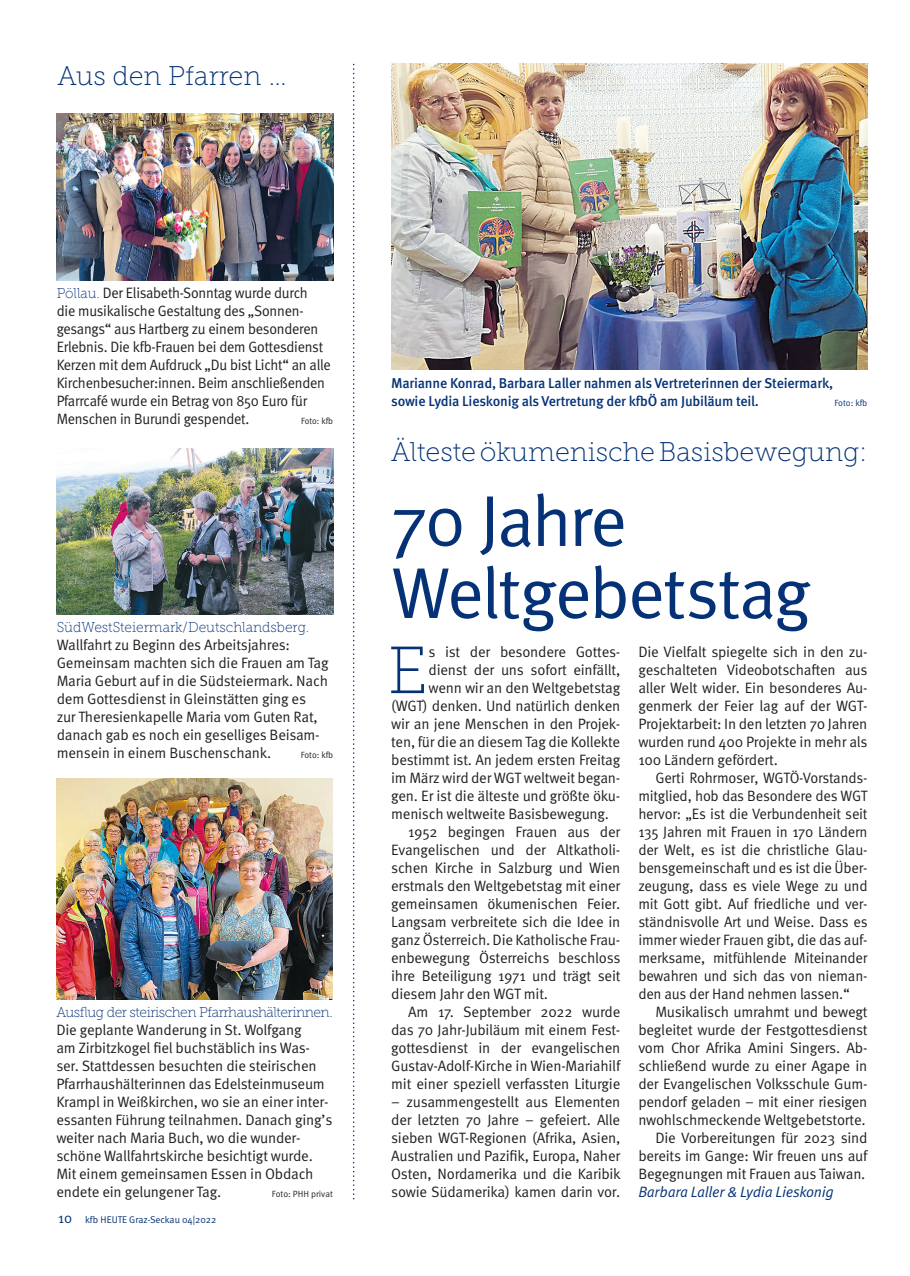
<style>
.page{position:relative;width:910px;height:1276px;background:#fff}
.page>*{position:absolute;margin:0;border:0;box-sizing:border-box;transform-origin:0 0}
.t1{font:72px/72px "Meta OT Norm";letter-spacing:-.04em;color:#053276}
.t2{font:66.45px "Museo Slab 100";color:#053276}
.t3{font:27px "Museo Slab 100";color:#053276}
.t4{font:15px/18px "Meta OT Norm";letter-spacing:-.015em;color:#231f20;text-align:justify}
.t5{font:15px/18px "Meta OT Norm";letter-spacing:-.015em;color:#231f20;text-align:justify;scale:.96 1}
.t6{font:15px/18px "Meta Normal";letter-spacing:-.015em;color:#231f20;scale:.95 1}
.t7{font:15px "Meta OT Norm Ita";letter-spacing:-.015em;color:#053276}
.t8{font:500 14.25px/18px "Meta OT";letter-spacing:-.015em;color:#053276}
.t9{font:14.25px "Museo Slab 100";letter-spacing:-.03em;color:#053276}
.t10{font:14.25px "Museo Slab 100";color:#053276}
.t11{font:9.75px "Meta Normal";color:#053276}
.t12{font:9px "Meta OT Norm";color:#231f20}
.t13{font:9px "Meta OT Norm";letter-spacing:-.005em;color:#053276}
.t14{font:9px "Meta Normal";color:#231f20;scale:.96 1}
.t15{font:9px "Meta OT Norm";color:#231f20;scale:.96 1}
.s1{font-family:"Museo Slab 100";font-size:14.25px;color:#053276}
.s2{font-size:14.25px}
</style>
<div class="page">
<img style="left:353px;top:69px;width:2px;height:1131px">
<svg style="left:353px;top:64px;width:1px;height:1135px"></svg>
<img style="left:391px;top:64px;width:476px;height:306px">
<img style="left:57px;top:449px;width:276px;height:165px">
<img style="left:57px;top:114px;width:276px;height:166px">
<img style="left:56px;top:778px;width:277px;height:221px">
<h3 class="t3" style="left:57px;top:61px;width:231px">Aus den Pfarren …</h3>
<p class="t6" style="left:57px;top:283px;width:290px"><span class="s1">Pöllau.</span> Der Elisabeth-Sonntag wurde durch<br>die musikalische Gestaltung des „Sonnen&shy;gesangs“ aus Hartberg zu einem besonderen Erlebnis. Die kfb-Frauen bei dem Gottesdienst Kerzen mit dem Aufdruck „Du bist Licht“ an alle Kirchenbesucher:innen. Beim anschließenden Pfarrcafé wurde ein Betrag von 850 Euro für Menschen in Burundi gespendet.</p>
<p class="t14" style="left:301px;top:415px;width:35px">Foto: kfb</p>
<p class="t10" style="left:57px;top:619px;width:254px">SüdWestSteiermark/Deutschlandsberg.</p>
<p class="t4" style="left:57px;top:636px;width:273px;text-align:left">Wallfahrt zu Beginn des Arbeitsjahres:<br>Gemeinsam machten sich die Frauen am Tag Maria Geburt auf in die Südsteiermark. Nach dem Gottesdienst in Gleinstätten ging es zur Theresienkapelle Maria vom Guten Rat, danach gab es noch ein geselliges Beisam&shy;mensein in einem Buschenschank.</p>
<p class="t15" style="left:301px;top:750px;width:35px">Foto: kfb</p>
<p class="t9" style="left:56px;top:1004px;width:278px">Ausflug der steirischen Pfarrhaushälterinnen.</p>
<p class="t4" style="left:56px;top:1021px;width:278px;text-align:left">Die geplante Wanderung in St. Wolfgang<br>am Zirbitzkogel fiel buchstäblich ins Was&shy;ser. Stattdessen besuchten die steirischen Pfarrhaushälterinnen das Edelsteinmuseum Krampl in Weißkirchen, wo sie an einer inter&shy;essanten Führung teilnahmen. Danach ging’s weiter nach Maria Buch, wo die wunder&shy;schöne Wallfahrtskirche besichtigt wurde.<br>Mit einem gemeinsamen Essen in Obdach endete ein gelungener Tag.</p>
<p class="t12" style="left:272px;top:1188px;width:62px">Foto: PHH privat</p>
<p class="t11" style="left:58px;top:1213px;width:160px"><span class="s2">10</span> kfb HEUTE Graz-Seckau 04|2022</p>
<p class="t8" style="left:391px;top:374px;width:443px">Marianne Konrad, Barbara Laller nahmen als Vertreterinnen der Steiermark, sowie Lydia Lieskonig als Vertretung der kfbÖ am Jubiläum teil.</p>
<p class="t13" style="left:834px;top:397px;width:35px">Foto: kfb</p>
<h3 class="t3" style="left:391px;top:437px;width:478px">Älteste ökumenische Basisbewegung:</h3>
<h1 class="t1" style="left:391px;top:486px;width:421px">70 Jahre<br>Weltgebetstag</h1>
<h2 class="t2" style="left:388px;top:634px;width:42px">E</h2>
<p class="t4" style="left:428px;top:643px;width:193px">s ist der besondere Gottes-</p>
<p class="t4" style="left:638px;top:643px;width:231px">Die Vielfalt spiegelte sich in den zu&shy;geschalteten Videobotschaften aus aller Welt wider. Ein besonderes Au&shy;genmerk der Feier lag auf der WGT-Projektarbeit: In den letzten 70 Jahren wurden rund 400 Projekte in mehr als 100 Ländern gefördert.</p>
<p class="t5" style="left:638px;top:769px;width:240px;text-indent:17px">Gerti Rohrmoser, WGTÖ-Vorstands&shy;mitglied, hob das Besondere des WGT hervor: „Es ist die Verbundenheit seit 135 Jahren mit Frauen in 170 Ländern der Welt, es ist die christliche Glau&shy;bensgemeinschaft und es ist die Über&shy;zeugung, dass es viele Wege zu und mit Gott gibt. Auf friedliche und ver&shy;ständnisvolle Art und Weise. Dass es immer wieder Frauen gibt, die das auf&shy;merksame, mitfühlende Miteinander bewahren und sich das von nieman&shy;den aus der Hand nehmen lassen.“</p>
<p class="t4" style="left:638px;top:1003px;width:231px;text-align:right">Musikalisch umrahmt und bewegt begleitet wurde der Festgottesdienst vom Chor Afrika Amini Singers. Ab&shy;schließend wurde zu einer Agape in der Evangelischen Volksschule Gum&shy;pendorf geladen – mit einer riesigen nwohlschmeckende Weltgebetstorte.<br>Die Vorbereitungen für 2023 sind bereits im Gange: Wir freuen uns auf Begegnungen mit Frauen aus Taiwan.</p>
<p class="t7" style="left:638px;top:1183px;width:197px">Barbara Laller &amp; Lydia Lieskonig</p>
<p class="t4" style="left:428px;top:661px;width:193px">dienst der uns sofort einfällt,</p>
<p class="t4" style="left:428px;top:679px;width:193px">wenn wir an den Weltgebetstag</p>
<p class="t4" style="left:391px;top:697px;width:231px">(WGT) denken. Und natürlich denken</p>
<p class="t4" style="left:391px;top:715px;width:231px">wir an jene Menschen in den Projek-</p>
<p class="t4" style="left:391px;top:733px;width:231px">ten, für die an diesem Tag die Kollekte</p>
<p class="t4" style="left:391px;top:751px;width:231px">bestimmt ist. An jedem ersten Freitag</p>
<p class="t4" style="left:391px;top:769px;width:231px">im März wird der WGT weltweit began-</p>
<p class="t4" style="left:391px;top:787px;width:231px">gen. Er ist die älteste und größte öku-</p>
<p class="t4" style="left:391px;top:805px;width:219px">menisch weltweite Basisbewegung.</p>
<p class="t4" style="left:408px;top:823px;width:214px">1952 begingen Frauen aus der</p>
<p class="t4" style="left:391px;top:841px;width:231px">Evangelischen und der Altkatholi-</p>
<p class="t4" style="left:391px;top:859px;width:231px">schen Kirche in Salzburg und Wien</p>
<p class="t4" style="left:391px;top:877px;width:231px">erstmals den Weltgebetstag mit einer</p>
<p class="t4" style="left:391px;top:895px;width:231px">gemeinsamen ökumenischen Feier.</p>
<p class="t4" style="left:391px;top:913px;width:231px">Langsam verbreitete sich die Idee in</p>
<p class="t4" style="left:391px;top:931px;width:231px">ganz Österreich. Die Katholische Frau-</p>
<p class="t4" style="left:391px;top:949px;width:231px">enbewegung Österreichs beschloss</p>
<p class="t4" style="left:391px;top:967px;width:231px">ihre Beteiligung 1971 und trägt seit</p>
<p class="t4" style="left:391px;top:985px;width:158px">diesem Jahr den WGT mit.</p>
<p class="t4" style="left:408px;top:1003px;width:214px">Am 17. September 2022 wurde</p>
<p class="t4" style="left:391px;top:1021px;width:231px">das 70 Jahr-Jubiläum mit einem Fest-</p>
<p class="t4" style="left:391px;top:1039px;width:231px">gottesdienst in der evangelischen</p>
<p class="t4" style="left:391px;top:1057px;width:231px">Gustav-Adolf-Kirche in Wien-Mariahilf</p>
<p class="t4" style="left:391px;top:1075px;width:231px">mit einer speziell verfassten Liturgie</p>
<p class="t4" style="left:391px;top:1093px;width:231px">– zusammengestellt aus Elementen der letzten 70 Jahre – gefeiert. Alle sieben WGT-Regionen (Afrika, Asien, Australien und Pazifik, Europa, Naher Osten, Nordamerika und die Karibik sowie Südamerika) kamen darin vor.</p>
</div>
